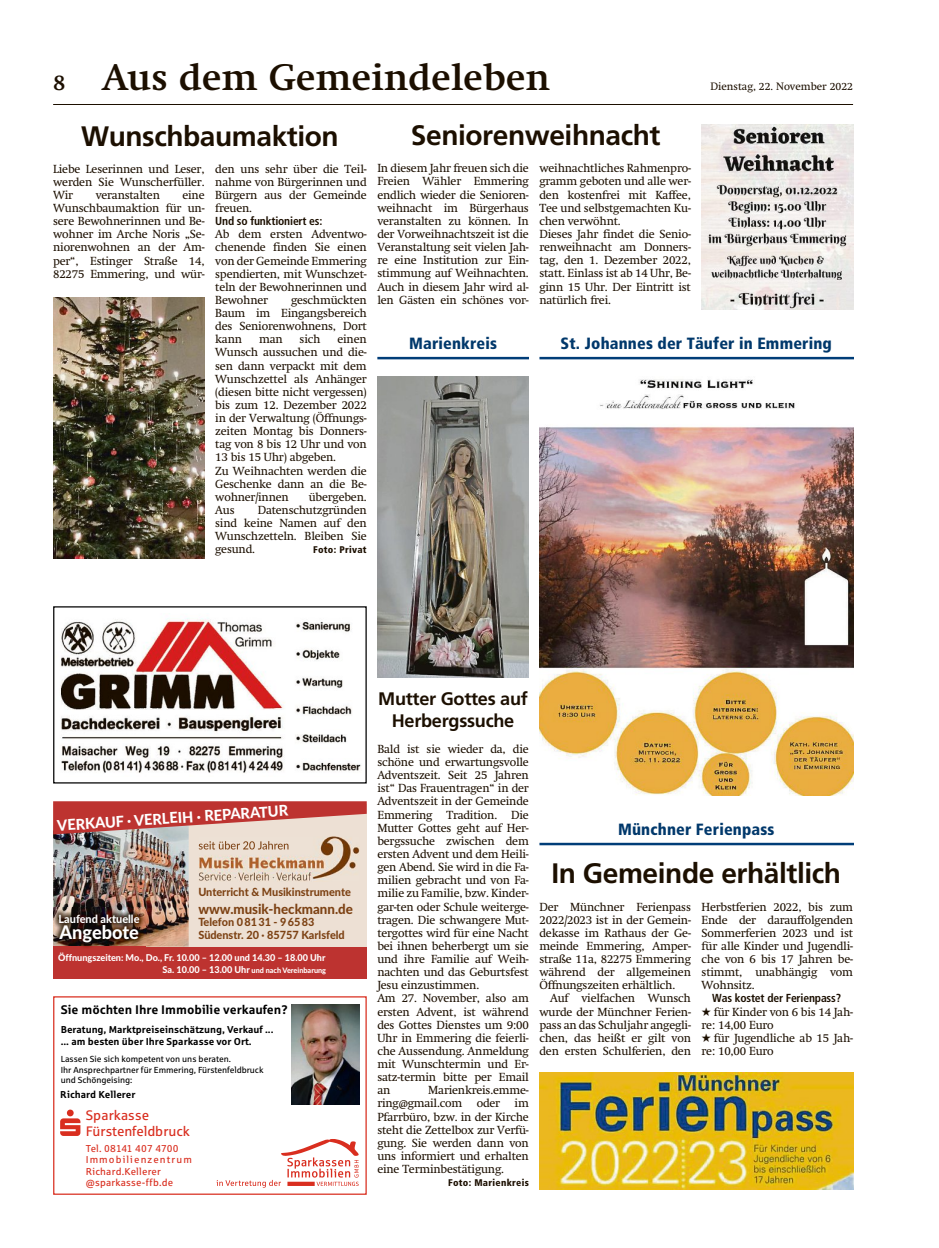
<style>
.page{position:relative;width:939px;height:1248px;background:#fff}
.page>*{position:absolute;margin:0;border:0;box-sizing:border-box;transform-origin:0 0}
.t1{font:700 36.25px "Swift";letter-spacing:.01em;color:#1c0f00}
.t2{font:700 28.12px "Frutiger";letter-spacing:-.015em;color:#1c0f00}
.t3{font:900 18.75px "Lato";color:#fff}
.t4{font:700 18.12px/21.2px "Frutiger";letter-spacing:-.015em;color:#1c0f00;text-align:center}
.t5{font:900 condensed 16.25px "Frutiger";letter-spacing:.01em;color:#00386b}
.t6{font:900 15px "Lato";color:#fff}
.t7{font:13.75px/16.5px "Sparkasse Rg";letter-spacing:.005em;color:#d92e1f}
.t8{font:900 13.75px "Lato";color:#7d4214}
.t9{font:700 12.5px "Sparkasse Rg";color:#000}
.t10{font:11.62px/13.1px "Swift";letter-spacing:-.015em;color:#1c0f00;text-align:justify}
.t11{font:700 condensed 11.62px "Frutiger";letter-spacing:-.015em;color:#1c0f00}
.t12{font:900 11.25px/12.5px "Lato";color:#7d4214}
.t13{font:900 11.25px "Lato";color:#fff}
.t14{font:10.62px "Swift";color:#1c0f00}
.t15{font:700 10px/12px "Sparkasse Rg";color:#000}
.t16{font:10px/11.5px "Sparkasse Rg";letter-spacing:.025em;color:#d92e1f}
.t17{font:900 condensed 9.75px "Frutiger";letter-spacing:.03em;color:#1c0f00}
.t18{font:900 9.38px "Lato";color:#fff}
.t19{font:8.75px/10.5px "Sparkasse Rg";color:#000}
.t20{font:900 7.5px "Lato";color:#fff}
.s1{font-size:21.25px}
.s2{font-size:9.38px}
</style>
<div class="page">
<hr style="left:53px;top:104px;width:800px;height:1px;background:#1c0f00">
<img style="left:53px;top:297px;width:152px;height:261px">
<img style="left:702px;top:124px;width:151px;height:185px">
<hr style="left:377px;top:357px;width:152px;height:2px;background:#003d78">
<hr style="left:539px;top:357px;width:314px;height:2px;background:#003d78">
<img style="left:377px;top:376px;width:152px;height:301px">
<img style="left:539px;top:379px;width:314px;height:416px">
<hr style="left:539px;top:842px;width:314px;height:3px;background:#003d78">
<img style="left:539px;top:1072px;width:314px;height:116px">
<img style="left:60px;top:618px;width:301px;height:155px">
<div style="left:53px;top:996px;width:314px;height:198px;border:1px solid #d92e1f"></div>
<svg style="left:60px;top:1109px;width:20px;height:26px"></svg>
<svg style="left:216px;top:1139px;width:143px;height:48px"></svg>
<img style="left:292px;top:1004px;width:68px;height:100px">
<div style="left:53px;top:803px;width:314px;height:175px;background:#ede0d4"></div>
<img style="left:53px;top:834px;width:136px;height:112px">
<svg style="left:53px;top:801px;width:314px;height:33px"></svg>
<div style="left:53px;top:946px;width:314px;height:32px;background:#bd3330"></div>
<img style="left:53px;top:907px;width:93px;height:41px">
<img style="left:198px;top:836px;width:162px;height:45px">
<svg style="left:199px;top:841px;width:90px;height:8px"></svg>
<img style="left:209px;top:841px;width:64px;height:8px">
<h1 class="t1" style="left:53px;top:56px;width:498px"><span class="s1">8</span> Aus dem Gemeindeleben</h1>
<p class="t14" style="left:710px;top:83px;width:144px">Dienstag, 22. November 2022</p>
<h2 class="t2" style="left:81px;top:126px;width:259px">Wunschbaumaktion</h2>
<p class="t10" style="left:53px;top:163px;width:153px">Liebe Leserinnen und Leser, werden Sie Wunscherfüller.<br>Wir</p>
<p class="t10" style="left:215px;top:163px;width:153px">den uns sehr über die Teil&shy;nahme von Bürgerinnen und Bürgern aus der Gemeinde freuen.</p>
<p class="t11" style="left:215px;top:217px;width:109px">Und so funktioniert es:</p>
<p class="t10" style="left:215px;top:229px;width:153px">Ab dem ersten Adventwo&shy;chenende finden Sie einen von der Gemeinde Emmering spendierten, mit Wunschzet&shy;teln der Bewohnerinnen und Bewohner</p>
<p class="t10" style="left:96px;top:189px;width:66px">veranstalten</p>
<p class="t10" style="left:53px;top:189px;width:153px;text-indent:129px">eine Wunschbaumaktion für un&shy;sere Bewohnerinnen und Be&shy;wohner im Arche Noris „Se&shy;niorenwohnen an der Am&shy;per“, Estinger Straße 14, 82275 Emmering, und wür-</p>
<p class="t10" style="left:215px;top:294px;width:153px;text-indent:76px">geschmückten Baum im Eingangsbereich des Seniorenwohnens, Dort kann</p>
<p class="t10" style="left:259px;top:334px;width:25px">man</p>
<p class="t10" style="left:300px;top:334px;width:22px">sich</p>
<p class="t10" style="left:215px;top:334px;width:153px;text-align:left;text-indent:122px">einen<br>Wunsch aussuchen und die&shy;sen dann verpackt mit dem<br>Wunschzettel als Anhänger (diesen bitte nicht vergessen) bis zum 12. Dezember 2022 in der Verwaltung (Öffnungs&shy;zeiten Montag bis Donners&shy;tag von 8 bis 12 Uhr und von<br>13 bis 15 Uhr) abgeben.<br>Zu Weihnachten werden die<br>Geschenke dann an die Be&shy;wohner/innen</p>
<p class="t10" style="left:309px;top:491px;width:59px">übergeben.</p>
<p class="t10" style="left:215px;top:504px;width:153px;text-indent:43px">Datenschutzgründen sind keine Namen auf den Wunschzetteln. Bleiben Sie gesund.</p>
<p class="t10" style="left:215px;top:504px;width:21px">Aus</p>
<p class="t17" style="left:313px;top:546px;width:55px">Foto: Privat</p>
<h2 class="t2" style="left:411px;top:126px;width:251px">Seniorenweihnacht</h2>
<p class="t10" style="left:539px;top:163px;width:153px;text-align:left">weihnachtliches Rahmenpro&shy;gramm geboten und alle wer&shy;den kostenfrei mit Kaffee,<br>Tee und selbstgemachten Ku&shy;chen verwöhnt.<br>Dieses Jahr findet die Senio&shy;renweihnacht am Donners&shy;tag, den 1. Dezember 2022, statt. Einlass ist ab 14 Uhr, Be&shy;ginn 15 Uhr. Der Eintritt ist natürlich frei.</p>
<p class="t10" style="left:377px;top:163px;width:153px">In diesem Jahr freuen sich die Freien Wähler Emmering endlich wieder die Senioren&shy;weihnacht im Bürgerhaus veranstalten zu können. In der Vorweihnachtszeit ist die Veranstaltung seit vielen Jah&shy;re eine Institution zur Ein&shy;stimmung auf Weihnachten.<br>Auch in diesem Jahr wird al&shy;len Gästen ein schönes vor-</p>
<h3 class="t5" style="left:409px;top:338px;width:90px">Marienkreis</h3>
<h3 class="t5" style="left:561px;top:338px;width:273px">St. Johannes der Täufer in Emmering</h3>
<p class="t6" style="left:57px;top:820px;width:233px;rotate:-4deg">VERKAUF · VERLEIH · REPARATUR</p>
<p class="t13" style="left:59px;top:914px;width:82px">Laufend aktuelle</p>
<h3 class="t3" style="left:59px;top:925px;width:81px">Angebote</h3>
<p class="t12" style="left:198px;top:886px;width:154px">Unterricht &amp; Musikinstrumente</p>
<p class="t8" style="left:198px;top:903px;width:156px">www.musik-heckmann.de</p>
<p class="t12" style="left:198px;top:917px;width:148px">Telefon 08131 - 96583<br>Südenstr. 20 · 85757 Karlsfeld</p>
<p class="t18" style="left:58px;top:954px;width:269px">Öffnungszeiten: Mo., Do., Fr. 10.00 – 12.00 und 14.30 – 18.00 Uhr</p>
<p class="t20" style="left:163px;top:967px;width:165px"><span class="s2">Sa. 10.00 – 13.00 Uhr</span> und nach Vereinbarung</p>
<p class="t9" style="left:61px;top:1001px;width:229px">Sie möchten Ihre Immobilie verkaufen?</p>
<p class="t15" style="left:61px;top:1022px;width:214px">Beratung, Marktpreiseinschätzung, Verkauf ... ... am besten über Ihre Sparkasse vor Ort.</p>
<p class="t19" style="left:61px;top:1054px;width:204px">Lassen Sie sich kompetent von uns beraten.<br>Ihr Ansprechpartner für Emmering, Fürstenfeldbruck und Schöngeising:</p>
<p class="t15" style="left:60px;top:1087px;width:77px">Richard Kellerer</p>
<p class="t7" style="left:86px;top:1107px;width:106px">Sparkasse<br>Fürstenfeldbruck</p>
<p class="t16" style="left:86px;top:1143px;width:108px">Tel. 08141 407 4700<br>Immobilienzentrum<br>Richard.Kellerer @sparkasse-ffb.de</p>
<h3 class="t4" style="left:378px;top:690px;width:151px">Mutter Gottes auf<br>Herbergssuche</h3>
<p class="t10" style="left:377px;top:743px;width:153px;text-align:left">Bald ist sie wieder da, die schöne und erwartungsvolle<br>Adventszeit. Seit 25 Jahren ist“ Das Frauentragen“ in der<br>Adventszeit in der Gemeinde<br>Emmering Tradition. Die<br>Mutter Gottes geht auf Her&shy;bergssuche zwischen dem ersten Advent und dem Heili&shy;gen Abend. Sie wird in die Fa&shy;milien gebracht und von Fa&shy;milie zu Familie, bzw. Kinder&shy;gar-ten oder Schule weiterge&shy;tragen. Die schwangere Mut&shy;tergottes wird für eine Nacht bei ihnen beherbergt um sie und ihre Familie auf Weih&shy;nachten und das Geburtsfest<br>Jesu einzustimmen.<br>Am 27. November, also am ersten Advent, ist während des Gottes Dienstes um 9:00<br>Uhr in Emmering die feierli&shy;che Aussendung. Anmeldung mit Wunschtermin und Er&shy;satz-termin bitte per Email an</p>
<p class="t10" style="left:377px;top:1084px;width:153px;text-indent:51px">Marienkreis.emme&shy;ring@gmail.com oder im Pfarrbüro, bzw. in der Kirche steht die Zettelbox zur Verfü&shy;gung. Sie werden dann von uns informiert und erhalten eine Terminbestätigung.</p>
<p class="t17" style="left:448px;top:1179px;width:82px">Foto: Marienkreis</p>
<h3 class="t5" style="left:618px;top:823px;width:158px">Münchner Ferienpass</h3>
<h2 class="t2" style="left:551px;top:863px;width:291px">In Gemeinde erhältlich</h2>
<p class="t10" style="left:539px;top:901px;width:153px">Der Münchner Ferienpass 2022/2023 ist in der Gemein&shy;dekasse im Rathaus der Ge&shy;meinde Emmering, Amper&shy;straße 11a, 82275 Emmering während der allgemeinen Öffnungszeiten erhältlich.</p>
<p class="t10" style="left:539px;top:992px;width:153px;text-indent:11px">Auf vielfachen Wunsch wurde der Münchner Ferien&shy;pass an das Schuljahr angegli&shy;chen, das heißt er gilt von den ersten Schulferien, den</p>
<p class="t10" style="left:702px;top:901px;width:153px">Herbstferien 2022, bis zum Ende der darauffolgenden Sommerferien 2023 und ist für alle Kinder und Jugendli&shy;che von 6 bis 17 Jahren be&shy;stimmt, unabhängig vom Wohnsitz.</p>
<p class="t11" style="left:712px;top:994px;width:130px">Was kostet der Ferienpass?</p>
<p class="t10" style="left:702px;top:1006px;width:153px;text-indent:12px">für Kinder von 6 bis 14 Jah&shy;re: 14,00 Euro</p>
<p class="t10" style="left:702px;top:1032px;width:153px;text-indent:12px">für Jugendliche ab 15 Jah&shy;re: 10,00 Euro</p>
</div>
